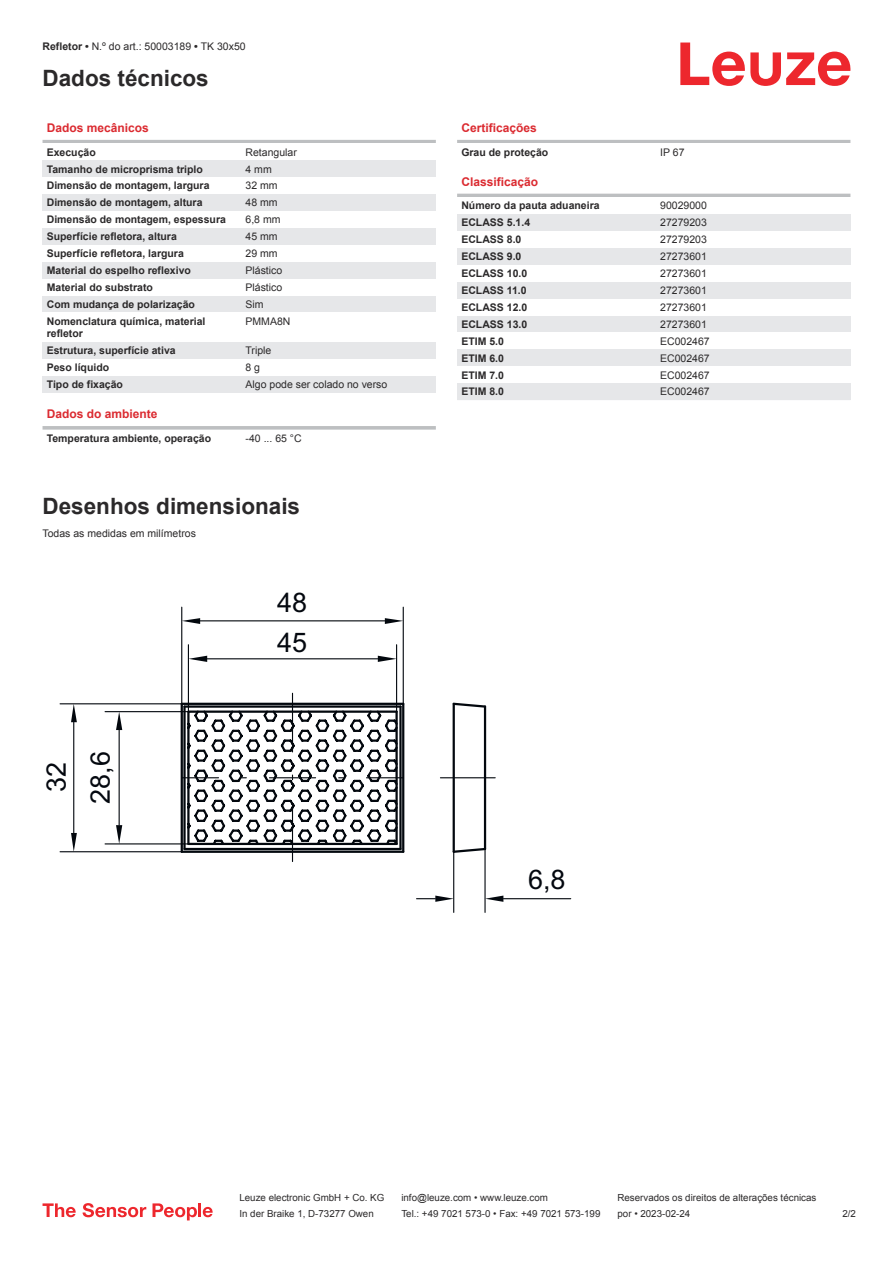
<style>
.page{position:relative;width:893px;height:1263px;background:#fff}
.page>*{position:absolute;margin:0;border:0;box-sizing:border-box;transform-origin:0 0}
.t1{font:27px/39.9px "Arial";color:#04080f}
.t2{font:700 22.5px "Arial";color:#2b292a}
.t3{font:700 12px "Arial";color:#db2a30}
.t4{font:700 10.5px/12.6px "Arial";color:#2b292a}
.t5{font:10.5px "Arial";color:#2b292a}
.t6{font:9.75px "Arial";color:#2b292a}
.s1{font-weight:700}
</style>
<div class="page">
<svg style="left:680px;top:43px;width:170px;height:43px"></svg>
<hr style="left:43px;top:140px;width:393px;height:3px;background:#bdbfc1">
<div style="left:43px;top:160px;width:199px;height:17px;background:#e6e7e9"></div>
<div style="left:242px;top:160px;width:194px;height:17px;background:#e6e7e9"></div>
<div style="left:43px;top:194px;width:199px;height:17px;background:#e6e7e9"></div>
<div style="left:242px;top:194px;width:194px;height:17px;background:#e6e7e9"></div>
<div style="left:43px;top:228px;width:199px;height:17px;background:#e6e7e9"></div>
<div style="left:242px;top:228px;width:194px;height:17px;background:#e6e7e9"></div>
<div style="left:43px;top:262px;width:199px;height:17px;background:#e6e7e9"></div>
<div style="left:242px;top:262px;width:194px;height:17px;background:#e6e7e9"></div>
<div style="left:43px;top:296px;width:199px;height:16px;background:#e6e7e9"></div>
<div style="left:242px;top:296px;width:194px;height:16px;background:#e6e7e9"></div>
<div style="left:43px;top:342px;width:199px;height:17px;background:#e6e7e9"></div>
<div style="left:242px;top:342px;width:194px;height:17px;background:#e6e7e9"></div>
<div style="left:43px;top:376px;width:199px;height:17px;background:#e6e7e9"></div>
<div style="left:242px;top:376px;width:194px;height:17px;background:#e6e7e9"></div>
<svg style="left:43px;top:426px;width:393px;height:4px;background:#c3c5c7"></svg>
<hr style="left:457px;top:140px;width:393px;height:3px;background:#bdbfc1">
<hr style="left:457px;top:194px;width:393px;height:3px;background:#bdbfc1">
<div style="left:457px;top:214px;width:200px;height:17px;background:#e6e7e9"></div>
<div style="left:657px;top:214px;width:193px;height:17px;background:#e6e7e9"></div>
<div style="left:457px;top:248px;width:200px;height:17px;background:#e6e7e9"></div>
<div style="left:657px;top:248px;width:193px;height:17px;background:#e6e7e9"></div>
<div style="left:457px;top:282px;width:200px;height:17px;background:#e6e7e9"></div>
<div style="left:657px;top:282px;width:193px;height:17px;background:#e6e7e9"></div>
<div style="left:457px;top:316px;width:200px;height:16px;background:#e6e7e9"></div>
<div style="left:657px;top:316px;width:193px;height:16px;background:#e6e7e9"></div>
<div style="left:457px;top:349px;width:200px;height:17px;background:#e6e7e9"></div>
<div style="left:657px;top:349px;width:193px;height:17px;background:#e6e7e9"></div>
<div style="left:457px;top:383px;width:200px;height:17px;background:#e6e7e9"></div>
<div style="left:657px;top:383px;width:193px;height:17px;background:#e6e7e9"></div>
<svg style="left:43px;top:1203px;width:33px;height:14px"></svg>
<svg style="left:83px;top:1203px;width:63px;height:14px"></svg>
<svg style="left:153px;top:1203px;width:44px;height:17px"></svg>
<hr style="left:198px;top:1203px;width:3px;height:14px;background:#ed272d">
<svg style="left:203px;top:1207px;width:10px;height:10px"></svg>
<hr style="left:73px;top:722px;width:1px;height:111px;background:#03080e">
<hr style="left:60px;top:703px;width:122px;height:1px;background:#03080e">
<hr style="left:60px;top:851px;width:122px;height:1px;background:#03080e">
<svg style="left:71px;top:833px;width:6px;height:19px"></svg>
<svg style="left:71px;top:704px;width:6px;height:18px"></svg>
<hr style="left:105px;top:711px;width:85px;height:1px;background:#03080e">
<hr style="left:105px;top:843px;width:83px;height:1px;background:#03080e">
<hr style="left:119px;top:730px;width:1px;height:95px;background:#03080e">
<svg style="left:116px;top:712px;width:6px;height:18px"></svg>
<svg style="left:116px;top:825px;width:6px;height:19px"></svg>
<hr style="left:292px;top:693px;width:1px;height:59px;background:#03080e">
<hr style="left:292px;top:803px;width:1px;height:58px;background:#03080e">
<hr style="left:503px;top:898px;width:68px;height:1px;background:#03080e">
<hr style="left:484px;top:849px;width:2px;height:63px;background:#03080e">
<hr style="left:453px;top:852px;width:1px;height:60px;background:#03080e">
<svg style="left:417px;top:895px;width:37px;height:7px"></svg>
<svg style="left:485px;top:895px;width:18px;height:7px"></svg>
<hr style="left:440px;top:777px;width:55px;height:1px;background:#03080e">
<svg style="left:180px;top:701px;width:307px;height:153px"></svg>
<hr style="left:200px;top:620px;width:185px;height:1px;background:#03080e">
<hr style="left:403px;top:607px;width:1px;height:97px;background:#03080e">
<hr style="left:181px;top:607px;width:1px;height:97px;background:#03080e">
<svg style="left:182px;top:618px;width:18px;height:6px"></svg>
<svg style="left:385px;top:618px;width:18px;height:6px"></svg>
<hr style="left:188px;top:645px;width:1px;height:67px;background:#03080e">
<hr style="left:396px;top:645px;width:1px;height:67px;background:#03080e">
<hr style="left:207px;top:658px;width:171px;height:1px;background:#03080e">
<svg style="left:189px;top:656px;width:18px;height:6px"></svg>
<svg style="left:378px;top:656px;width:18px;height:6px"></svg>
<svg style="left:451px;top:701px;width:36px;height:8px"></svg>
<p class="t5" style="left:43px;top:43px;width:205px"><span class="s1">Refletor •</span> N.º do art.: 50003189 <span class="s1">•</span> TK 30x50</p>
<h2 class="t2" style="left:43px;top:70px;width:168px">Dados técnicos</h2>
<p class="t3" style="left:47px;top:123px;width:104px">Dados mecânicos</p>
<p class="t4" style="left:47px;top:147px;width:51px">Execução</p>
<p class="t5" style="left:246px;top:148px;width:53px">Retangular</p>
<p class="t4" style="left:47px;top:164px;width:158px">Tamanho de microprisma triplo</p>
<p class="t5" style="left:246px;top:165px;width:28px">4 mm</p>
<p class="t4" style="left:47px;top:180px;width:164px">Dimensão de montagem, largura</p>
<p class="t5" style="left:246px;top:182px;width:34px">32 mm</p>
<p class="t4" style="left:47px;top:197px;width:157px">Dimensão de montagem, altura</p>
<p class="t5" style="left:246px;top:199px;width:34px">48 mm</p>
<p class="t4" style="left:47px;top:214px;width:181px">Dimensão de montagem, espessura</p>
<p class="t5" style="left:246px;top:216px;width:37px">6,8 mm</p>
<p class="t4" style="left:47px;top:231px;width:132px">Superfície refletora, altura</p>
<p class="t5" style="left:246px;top:232px;width:34px">45 mm</p>
<p class="t4" style="left:47px;top:248px;width:139px">Superfície refletora, largura</p>
<p class="t5" style="left:246px;top:249px;width:34px">29 mm</p>
<p class="t4" style="left:47px;top:265px;width:146px">Material do espelho reflexivo</p>
<p class="t5" style="left:246px;top:266px;width:38px">Plástico</p>
<p class="t4" style="left:47px;top:282px;width:108px">Material do substrato</p>
<p class="t5" style="left:246px;top:283px;width:38px">Plástico</p>
<p class="t4" style="left:47px;top:299px;width:150px">Com mudança de polarização</p>
<p class="t5" style="left:246px;top:300px;width:20px">Sim</p>
<p class="t4" style="left:47px;top:316px;width:160px">Nomenclatura química, material refletor</p>
<p class="t5" style="left:246px;top:317px;width:46px">PMMA8N</p>
<p class="t4" style="left:47px;top:345px;width:130px">Estrutura, superfície ativa</p>
<p class="t5" style="left:246px;top:347px;width:27px">Triple</p>
<p class="t4" style="left:47px;top:362px;width:64px">Peso líquido</p>
<p class="t5" style="left:246px;top:363px;width:16px">8 g</p>
<p class="t4" style="left:47px;top:379px;width:78px">Tipo de fixação</p>
<p class="t5" style="left:246px;top:380px;width:143px">Algo pode ser colado no verso</p>
<p class="t3" style="left:47px;top:410px;width:112px">Dados do ambiente</p>
<p class="t4" style="left:47px;top:433px;width:166px">Temperatura ambiente, operação</p>
<p class="t5" style="left:246px;top:434px;width:58px">-40 ... 65 °C</p>
<h2 class="t2" style="left:43px;top:497px;width:259px">Desenhos dimensionais</h2>
<p class="t5" style="left:43px;top:529px;width:155px">Todas as medidas em milímetros</p>
<h1 class="t1" style="left:38px;top:792px;width:32px;rotate:-90deg">32</h1>
<h1 class="t1" style="left:82px;top:804px;width:54px;rotate:-90deg">28,6</h1>
<h1 class="t1" style="left:277px;top:584px;width:32px">48<br>45</h1>
<p class="t3" style="left:461px;top:123px;width:77px">Certificações</p>
<p class="t4" style="left:461px;top:147px;width:88px">Grau de proteção</p>
<p class="t5" style="left:660px;top:148px;width:26px">IP 67</p>
<p class="t3" style="left:461px;top:177px;width:78px">Classificação</p>
<p class="t4" style="left:461px;top:200px;width:140px">Número da pauta aduaneira</p>
<p class="t5" style="left:660px;top:202px;width:48px">90029000</p>
<p class="t4" style="left:461px;top:217px;width:70px">ECLASS 5.1.4</p>
<p class="t5" style="left:660px;top:219px;width:48px">27279203</p>
<p class="t4" style="left:461px;top:234px;width:62px">ECLASS 8.0</p>
<p class="t5" style="left:660px;top:236px;width:48px">27279203</p>
<p class="t4" style="left:461px;top:251px;width:62px">ECLASS 9.0</p>
<p class="t5" style="left:660px;top:252px;width:48px">27273601</p>
<p class="t4" style="left:461px;top:268px;width:67px">ECLASS 10.0</p>
<p class="t5" style="left:660px;top:269px;width:48px">27273601</p>
<p class="t4" style="left:461px;top:285px;width:67px">ECLASS 11.0</p>
<p class="t5" style="left:660px;top:286px;width:48px">27273601</p>
<p class="t4" style="left:461px;top:302px;width:67px">ECLASS 12.0</p>
<p class="t5" style="left:660px;top:303px;width:48px">27273601</p>
<p class="t4" style="left:461px;top:319px;width:67px">ECLASS 13.0</p>
<p class="t5" style="left:660px;top:320px;width:48px">27273601</p>
<p class="t4" style="left:461px;top:336px;width:44px">ETIM 5.0</p>
<p class="t5" style="left:660px;top:337px;width:51px">EC002467</p>
<p class="t4" style="left:461px;top:353px;width:44px">ETIM 6.0</p>
<p class="t5" style="left:660px;top:354px;width:51px">EC002467</p>
<p class="t4" style="left:461px;top:369px;width:44px">ETIM 7.0</p>
<p class="t5" style="left:660px;top:371px;width:51px">EC002467</p>
<p class="t4" style="left:461px;top:386px;width:44px">ETIM 8.0</p>
<p class="t5" style="left:660px;top:388px;width:51px">EC002467</p>
<h1 class="t1" style="left:528px;top:861px;width:39px">6,8</h1>
<p class="t6" style="left:239px;top:1194px;width:146px">Leuze electronic GmbH + Co. KG</p>
<p class="t6" style="left:401px;top:1194px;width:148px">info@leuze.com • www.leuze.com</p>
<p class="t6" style="left:617px;top:1194px;width:200px">Reservados os direitos de alterações técnicas</p>
<p class="t6" style="left:239px;top:1210px;width:136px">In der Braike 1, D-73277 Owen</p>
<p class="t6" style="left:401px;top:1210px;width:201px">Tel.: +49 7021 573-0 • Fax: +49 7021 573-199</p>
<p class="t6" style="left:617px;top:1210px;width:74px">por • 2023-02-24</p>
<p class="t6" style="left:842px;top:1210px;width:15px">2 /2</p>
</div>
